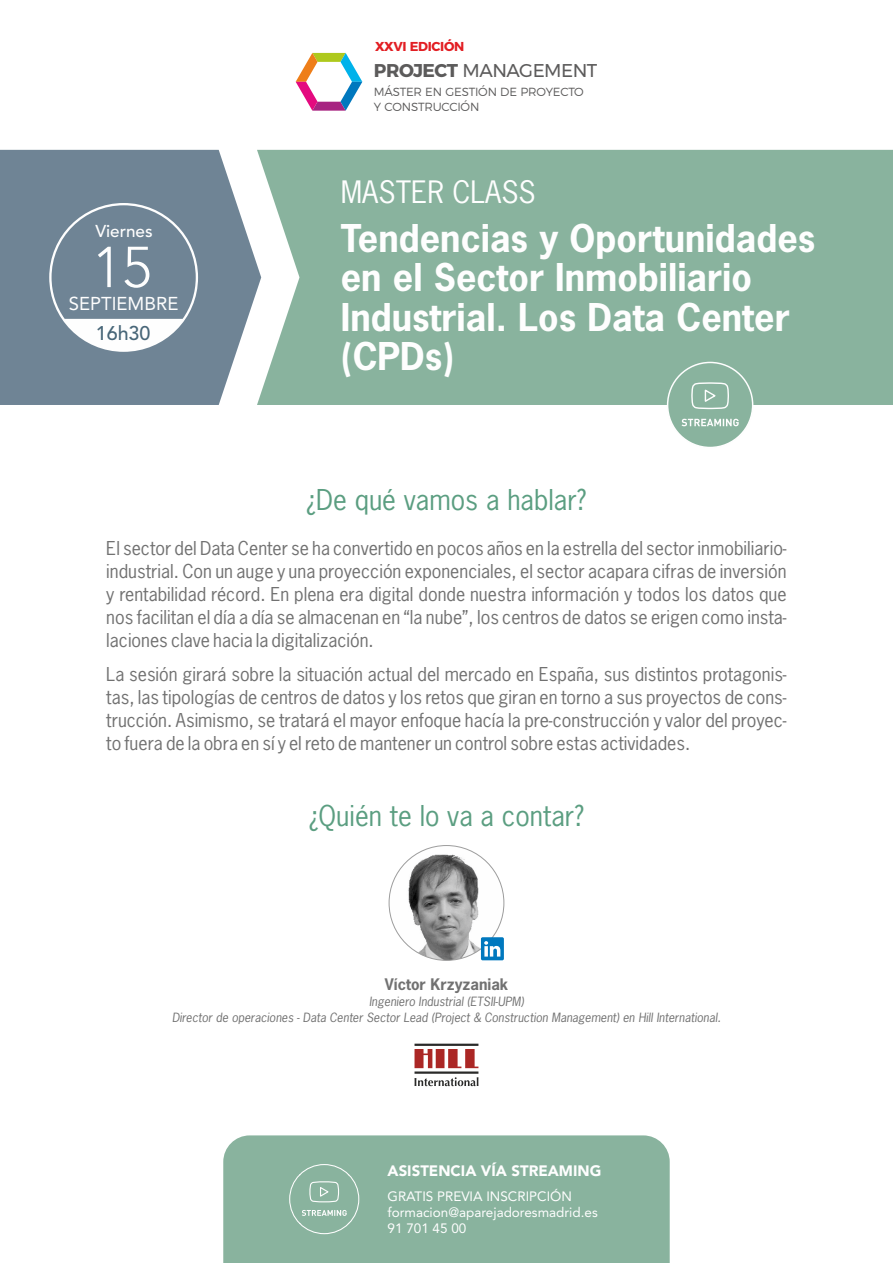
<style>
.page{position:relative;width:893px;height:1263px;background:#fff}
.page>*{position:absolute;margin:0;border:0;box-sizing:border-box;transform-origin:0 0}
.t1{font:300 57px "Avenir LT Std";color:#fefefe}
.t2{font:700 36px/39.5px "News Gothic Std";color:#fefefe}
.t3{font:29.1px "News Gothic Std";color:#fefefe}
.t4{font:27px "News Gothic Std";color:#5b9e81}
.t5{font:500 19.65px "Avenir LT Std";color:#486678}
.t6{font:18.6px "Avenir LT Std";color:#fefefe}
.t7{font:18.45px "Montserrat";letter-spacing:-.025em;color:#5c5b5b}
.t8{font:18px/22.8px "News Gothic Std";color:#717171;text-align:justify}
.t9{font:500 17.1px "Avenir LT Std";color:#fefefe}
.t10{font:900 15px "Avenir LT Std";color:#fefefe}
.t11{font:700 15px "News Gothic Std";color:#717171}
.t12{font:13.5px/15.9px "Avenir LT Std";color:#fefefe}
.t13{font:700 12.9px "Montserrat";letter-spacing:-.025em;color:#e21e23}
.t14{font:italic 12px/15.9px "News Gothic Std";color:#717171;text-align:center}
.t15{font:300 11.85px/14.1px "Montserrat";letter-spacing:-.015em;color:#5c5b5b}
.s1{font-weight:700}
</style>
<div class="page">
<div style="left:223px;top:1135px;width:447px;height:128px;background:#89b39e"></div>
<svg style="left:289px;top:1164px;width:70px;height:70px;background:#94baa7"></svg>
<svg style="left:389px;top:845px;width:115px;height:115px"></svg>
<img style="left:392px;top:852px;width:109px;height:108px">
<svg style="left:296px;top:53px;width:66px;height:58px"></svg>
<div style="left:481px;top:937px;width:23px;height:23px;background:#0078be;border-radius:2px"></div>
<svg style="left:484px;top:941px;width:16px;height:15px"></svg>
<svg style="left:261px;top:150px;width:632px;height:296px;fill:#89b39e"></svg>
<svg style="left:0;top:150px;width:261px;height:255px;background:#8092a1"></svg>
<svg style="left:690px;top:381px;width:40px;height:29px"></svg>
<svg style="left:682px;top:419px;width:57px;height:7px"></svg>
<svg style="left:49px;top:203px;width:149px;height:149px;background:#8697a5"></svg>
<svg style="left:414px;top:1044px;width:64px;height:42px"></svg>
<p class="t13" style="left:375px;top:39px;width:91px">XXVI EDICIÓN</p>
<p class="t7" style="left:374px;top:59px;width:225px"><span class="s1">PROJECT</span> MANAGEMENT</p>
<p class="t15" style="left:374px;top:85px;width:211px">MÁSTER EN GESTIÓN DE PROYECTO<br>Y CONSTRUCCIÓN</p>
<p class="t9" style="left:95px;top:224px;width:59px">Viernes</p>
<h1 class="t1" style="left:92px;top:244px;width:61px">15</h1>
<p class="t6" style="left:69px;top:295px;width:111px">SEPTIEMBRE</p>
<p class="t5" style="left:96px;top:325px;width:56px">16h30</p>
<h3 class="t3" style="left:341px;top:180px;width:196px">MASTER CLASS</h3>
<h2 class="t2" style="left:341px;top:222px;width:476px">Tendencias y Oportunidades en el Sector Inmobiliario<br>Industrial. Los Data Center (CPDs)</h2>
<h3 class="t4" style="left:307px;top:489px;width:281px">¿De qué vamos a hablar?</h3>
<p class="t8" style="left:106px;top:539px;width:682px">El sector del Data Center se ha convertido en pocos años en la estrella del sector inmobiliario&shy;industrial. Con un auge y una proyección exponenciales, el sector acapara cifras de inversión y rentabilidad récord. En plena era digital donde nuestra información y todos los datos que nos facilitan el día a día se almacenan en “la nube”, los centros de datos se erigen como insta&shy;laciones clave hacia la digitalización.</p>
<p class="t8" style="left:106px;top:665px;width:682px">La sesión girará sobre la situación actual del mercado en España, sus distintos protagonis&shy;tas, las tipologías de centros de datos y los retos que giran en torno a sus proyectos de cons&shy;trucción. Asimismo, se tratará el mayor enfoque hacía la pre-construcción y valor del proyec&shy;to fuera de la obra en sí y el reto de mantener un control sobre estas actividades.</p>
<h3 class="t4" style="left:309px;top:805px;width:276px">¿Quién te lo va a contar?</h3>
<p class="t11" style="left:385px;top:978px;width:125px">Víctor Krzyzaniak</p>
<p class="t14" style="left:172px;top:994px;width:550px">Ingeniero Industrial (ETSII-UPM)<br>Director de operaciones - Data Center Sector Lead (Project &amp; Construction Management) en Hill International.</p>
<p class="t10" style="left:388px;top:1165px;width:215px">ASISTENCIA VÍA STREAMING</p>
<p class="t12" style="left:388px;top:1189px;width:212px">GRATIS PREVIA INSCRIPCIÓN formacion@aparejadoresmadrid.es<br>91 701 45 00</p>
</div>
